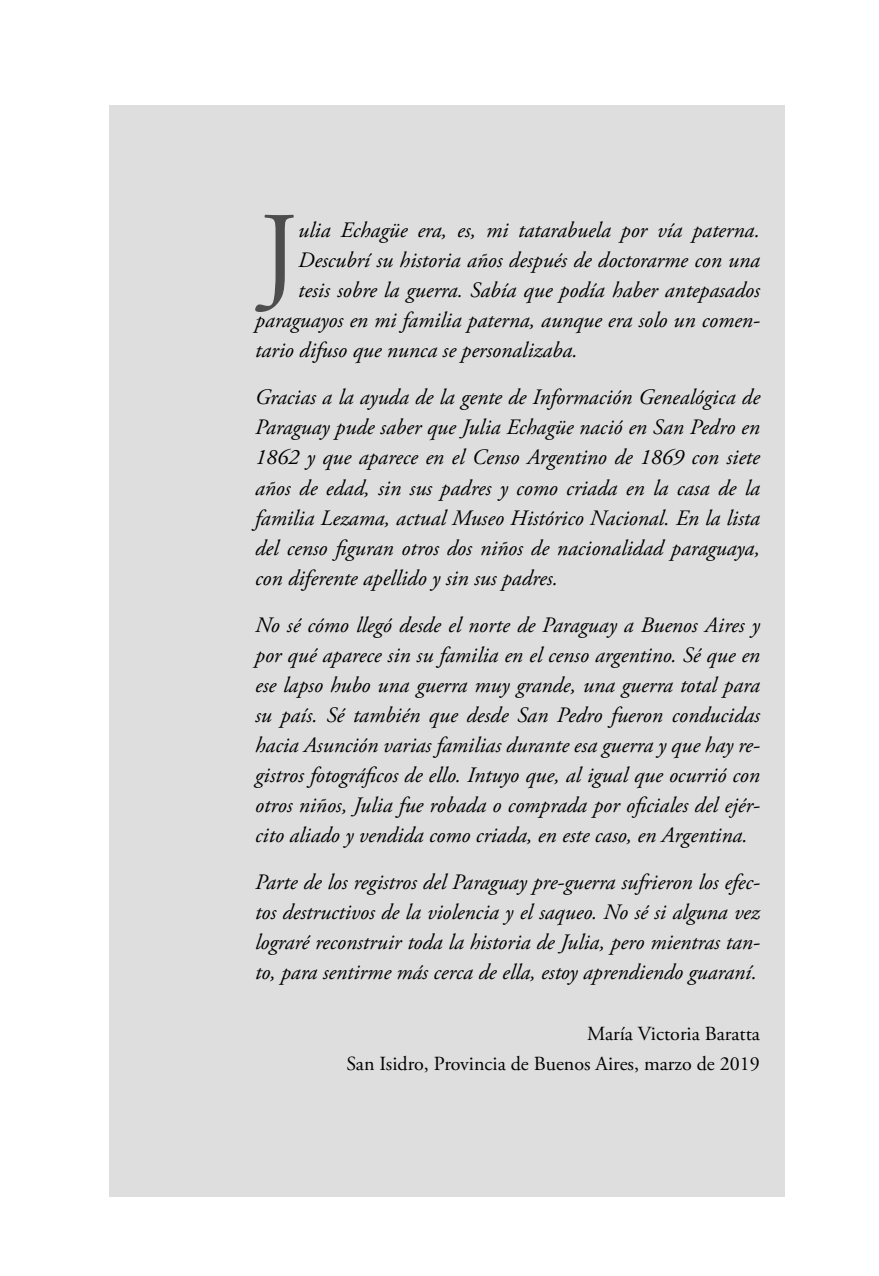
<style>
.page{position:relative;width:879px;height:1276px;background:#fff}
.page>*{position:absolute;margin:0;border:0;box-sizing:border-box;transform-origin:0 0}
.t1{font:112.4px "Adobe Garamond Pro";color:#4d4d4d}
.t2{font:italic 22px/30px "Adobe Garamond Pro";color:#000;text-align:justify}
.t3{font:20px/29.6px "Adobe Garamond Pro";color:#000;text-align:right}
</style>
<div class="page">
<div style="left:109px;top:106px;width:675px;height:1091px;background:#dedede"></div>
<h1 class="t1" style="left:259px;top:186px;width:40px">J</h1>
<p class="t2" style="left:298px;top:216px;width:463px">ulia Echagüe era, es, mi tatarabuela por vía paterna.</p>
<p class="t2" style="left:298px;top:246px;width:463px">Descubrí su historia años después de doctorarme con una</p>
<p class="t2" style="left:298px;top:276px;width:463px">tesis sobre la guerra. Sabía que podía haber antepasados</p>
<p class="t2" style="left:255px;top:306px;width:506px">paraguayos en mi familia paterna, aunque era solo un comen-</p>
<p class="t2" style="left:255px;top:336px;width:324px">tario difuso que nunca se personalizaba.</p>
<p class="t2" style="left:255px;top:383px;width:506px">Gracias a la ayuda de la gente de Información Genealógica de Paraguay pude saber que Julia Echagüe nació en San Pedro en 1862 y que aparece en el Censo Argentino de 1869 con siete años de edad, sin sus padres y como criada en la casa de la familia Lezama, actual Museo Histórico Nacional. En la lista del censo figuran otros dos niños de nacionalidad paraguaya, con diferente apellido y sin sus padres.</p>
<p class="t2" style="left:255px;top:610px;width:506px">No sé cómo llegó desde el norte de Paraguay a Buenos Aires y por qué aparece sin su familia en el censo argentino. Sé que en ese lapso hubo una guerra muy grande, una guerra total para su país. Sé también que desde San Pedro fueron conducidas hacia Asunción varias familias durante esa guerra y que hay re&shy;gistros fotográficos de ello. Intuyo que, al igual que ocurrió con otros niños, Julia fue robada o comprada por oficiales del ejér&shy;cito aliado y vendida como criada, en este caso, en Argentina.</p>
<p class="t2" style="left:255px;top:867px;width:506px">Parte de los registros del Paraguay pre-guerra sufrieron los efec&shy;tos destructivos de la violencia y el saqueo. No sé si alguna vez lograré reconstruir toda la historia de Julia, pero mientras tan&shy;to, para sentirme más cerca de ella, estoy aprendiendo guaraní.</p>
<p class="t3" style="left:346px;top:1020px;width:415px">María Victoria Baratta<br>San Isidro, Provincia de Buenos Aires, marzo de 2019</p>
</div>
